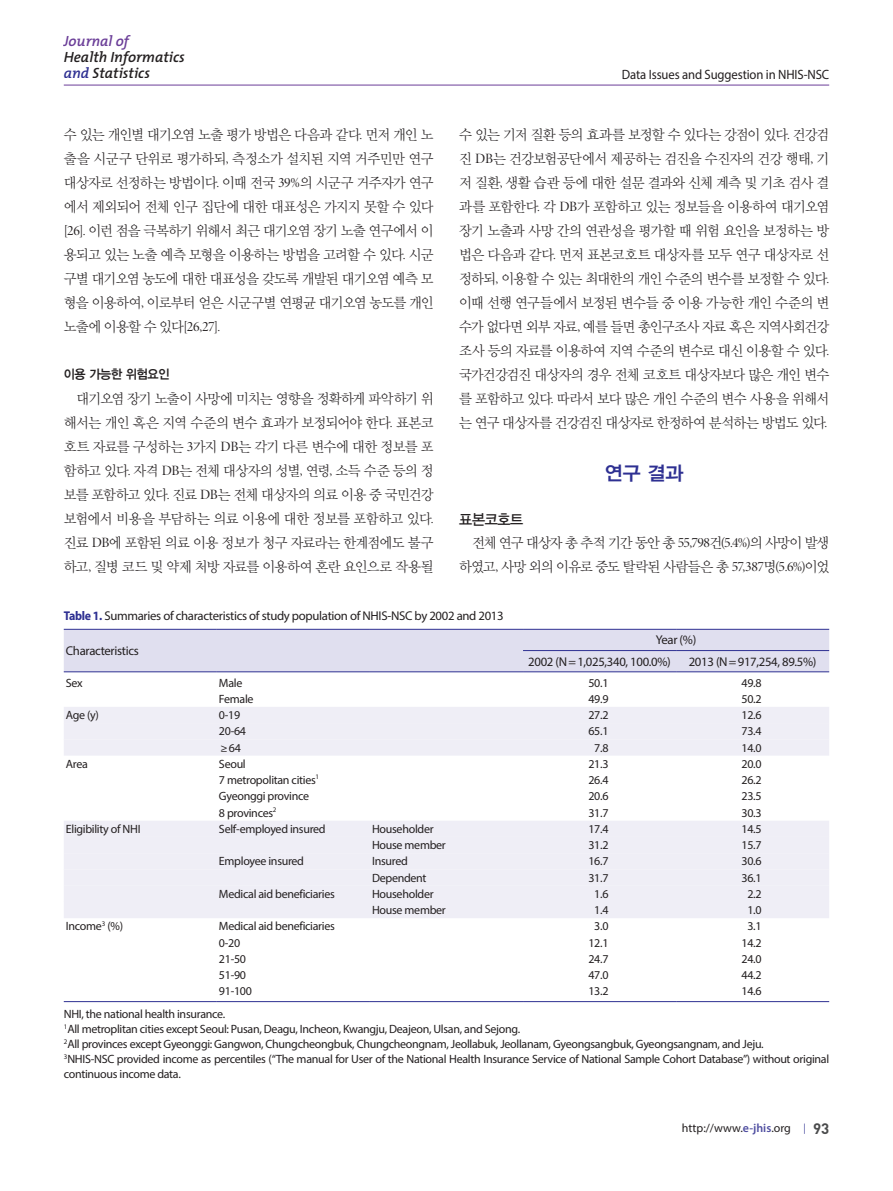
<style>
.page{position:relative;width:893px;height:1191px;background:#fff}
.page>*{position:absolute;margin:0;border:0;box-sizing:border-box;transform-origin:0 0}
.소제목1{font:19.5px "YDVYGO14";color:#2e3092}
.소제목2{font:15px "YDVYGO13";letter-spacing:-.025em;color:#231f20;scale:.95 1}
.t1{font:italic 600 14.85px/15.6px "The Mix";color:#231f20}
.t2{font:italic 600 14.85px "The Mix";color:#6b3e98}
.본문{font:14.25px/24px "YDVY Mj O12";letter-spacing:-.06em;color:#231f20;text-align:justify;scale:.96 1}
.t3{font:13.5px "Myriad Pro";letter-spacing:-.01em;color:#231f20;scale:.94 1}
.표그림제목{font:12.75px "Myriad Pro";letter-spacing:-.025em;color:#231f20}
.표본문{font:12.75px "Myriad Pro";letter-spacing:-.025em;color:#231f20}
.소제목3{font:12.75px "YDVYGO14";letter-spacing:-.025em;color:#231f20;scale:.95 1}
.표본문-2{font:12px/15px "Myriad Pro";letter-spacing:-.025em;color:#231f20}
.표본문-3{font:12px "Myriad Pro";color:#231f20}
.s1{color:#2e3092}
.s2{font-family:"Minion Pro Disp"}
.s3{font-weight:700;font-stretch:semi-condensed;color:#2e3092}
.s4{font-weight:600;color:#504fa1}
.s5{font-family:"DIN Pro";font-weight:300;color:#2e3092}
.s6{font-family:"DIN Pro";font-weight:700;font-size:15px;color:#4b4c4d}
</style>
<div class="page">
<hr style="left:64px;top:85px;width:765px;height:1px;background:#6b3e98">
<div style="left:64px;top:630px;width:765px;height:41px;background:#e0dfef"></div>
<div style="left:64px;top:707px;width:765px;height:211px;background:#efeef6"></div>
<svg style="left:64px;top:723px;width:765px;height:179px;fill:#efeef6"></svg>
<hr style="left:64px;top:629px;width:153px;height:1px;background:#2e3092">
<hr style="left:217px;top:629px;width:153px;height:1px;background:#2e3092">
<hr style="left:370px;top:629px;width:153px;height:1px;background:#2e3092">
<hr style="left:523px;top:629px;width:153px;height:1px;background:#2e3092">
<hr style="left:676px;top:629px;width:153px;height:1px;background:#2e3092">
<hr style="left:523px;top:650px;width:153px;height:1px;background:#2e3092">
<hr style="left:676px;top:650px;width:153px;height:1px;background:#2e3092">
<hr style="left:64px;top:671px;width:153px;height:1px;background:#2e3092">
<hr style="left:217px;top:671px;width:153px;height:1px;background:#2e3092">
<hr style="left:370px;top:671px;width:153px;height:1px;background:#2e3092">
<hr style="left:523px;top:671px;width:153px;height:1px;background:#2e3092">
<hr style="left:676px;top:671px;width:153px;height:1px;background:#2e3092">
<hr style="left:64px;top:1001px;width:153px;height:1px;background:#2e3092">
<hr style="left:217px;top:1001px;width:153px;height:1px;background:#2e3092">
<hr style="left:370px;top:1001px;width:153px;height:1px;background:#2e3092">
<hr style="left:523px;top:1001px;width:153px;height:1px;background:#2e3092">
<hr style="left:676px;top:1001px;width:153px;height:1px;background:#2e3092">
<p class="t2" style="left:64px;top:29px;width:67px">Journal of</p>
<p class="t1" style="left:64px;top:49px;width:123px">Health Informatics <span class="s1">and</span> Statistics</p>
<p class="t3" style="left:622px;top:66px;width:222px">Data Issues and Suggestion in NHIS-NSC</p>
<p class="본문" style="left:64px;top:122px;width:387px">수 있는 개인별 대기오염 노출 평가 방법은 다음과 같다<span class="s2">.</span> 먼저 개인 노 출을 시군구 단위로 평가하되<span class="s2">,</span> 측정소가 설치된 지역 거주민만 연구 대상자로 선정하는 방법이다<span class="s2">.</span> 이때 전국 <span class="s2">39%</span>의 시군구 거주자가 연구 에서 제외되어 전체 인구 집단에 대한 대표성은 가지지 못할 수 있다 <span class="s2">[26].</span> 이런 점을 극복하기 위해서 최근 대기오염 장기 노출 연구에서 이 용되고 있는 노출 예측 모형을 이용하는 방법을 고려할 수 있다<span class="s2">.</span> 시군 구별 대기오염 농도에 대한 대표성을 갖도록 개발된 대기오염 예측 모 형을 이용하여<span class="s2">,</span> 이로부터 얻은 시군구별 연평균 대기오염 농도를 개인 노출에 이용할 수 있다<span class="s2">[26,27].</span></p>
<p class="소제목3" style="left:64px;top:365px;width:113px">이용 가능한 위험요인</p>
<p class="본문" style="left:64px;top:386px;width:387px;text-indent:13px">대기오염 장기 노출이 사망에 미치는 영향을 정확하게 파악하기 위 해서는 개인 혹은 지역 수준의 변수 효과가 보정되어야 한다<span class="s2">.</span> 표본코 호트 자료를 구성하는 <span class="s2">3</span>가지 <span class="s2">DB</span>는 각기 다른 변수에 대한 정보를 포 함하고 있다<span class="s2">.</span> 자격 <span class="s2">DB</span>는 전체 대상자의 성별<span class="s2">,</span> 연령<span class="s2">,</span> 소득 수준 등의 정 보를 포함하고 있다<span class="s2">.</span> 진료 <span class="s2">DB</span>는 전체 대상자의 의료 이용 중 국민건강 보험에서 비용을 부담하는 의료 이용에 대한 정보를 포함하고 있다<span class="s2">. </span>진료 <span class="s2">DB</span>에 포함된 의료 이용 정보가 청구 자료라는 한계점에도 불구 하고<span class="s2">,</span> 질병 코드 및 약제 처방 자료를 이용하여 혼란 요인으로 작용될</p>
<p class="본문" style="left:459px;top:122px;width:387px">수 있는 기저 질환 등의 효과를 보정할 수 있다는 강점이 있다<span class="s2">.</span> 건강검 진 <span class="s2">DB</span>는 건강보험공단에서 제공하는 검진을 수진자의 건강 행태<span class="s2">,</span> 기 저 질환<span class="s2">,</span> 생활 습관 등에 대한 설문 결과와 신체 계측 및 기초 검사 결 과를 포함한다<span class="s2">.</span> 각 <span class="s2">DB</span>가 포함하고 있는 정보들을 이용하여 대기오염 장기 노출과 사망 간의 연관성을 평가할 때 위험 요인을 보정하는 방 법은 다음과 같다<span class="s2">.</span> 먼저 표본코호트 대상자를 모두 연구 대상자로 선 정하되<span class="s2">,</span> 이용할 수 있는 최대한의 개인 수준의 변수를 보정할 수 있다<span class="s2">. </span>이때 선행 연구들에서 보정된 변수들 중 이용 가능한 개인 수준의 변 수가 없다면 외부 자료<span class="s2">,</span> 예를 들면 총인구조사 자료 혹은 지역사회건강 조사 등의 자료를 이용하여 지역 수준의 변수로 대신 이용할 수 있다<span class="s2">. </span>국가건강검진 대상자의 경우 전체 코호트 대상자보다 많은 개인 변수 를 포함하고 있다<span class="s2">.</span> 따라서 보다 많은 개인 수준의 변수 사용을 위해서 는 연구 대상자를 건강검진 대상자로 한정하여 분석하는 방법도 있다<span class="s2">.</span></p>
<p class="소제목1" style="left:605px;top:460px;width:80px">연구 결과</p>
<p class="소제목2" style="left:459px;top:509px;width:69px">표본코호트</p>
<p class="본문" style="left:459px;top:530px;width:387px;text-align:right">전체 연구 대상자 총 추적 기간 동안 총 <span class="s2">55,798</span>건<span class="s2">(5.4%)</span>의 사망이 발생 하였고<span class="s2">,</span> 사망 외의 이유로 중도 탈락된 사람들은 총 <span class="s2">57,387</span>명<span class="s2">(5.6%)</span>이었</p>
<p class="표그림제목" style="left:64px;top:608px;width:441px"><span class="s3">Table 1.</span> Summaries of characteristics of study population of NHIS-NSC by 2002 and 2013</p>
<p class="표본문" style="left:66px;top:642px;width:75px">Characteristics</p>
<p class="표본문" style="left:656px;top:632px;width:42px">Year (%)</p>
<p class="표본문" style="left:528px;top:653px;width:144px">2002 (N=1,025,340, 100.0%)</p>
<p class="표본문" style="left:689px;top:653px;width:129px">2013 (N=917,254, 89.5%)</p>
<p class="표본문-2" style="left:66px;top:675px;width:18px">Sex</p>
<p class="표본문-2" style="left:219px;top:675px;width:25px">Male</p>
<p class="표본문-2" style="left:588px;top:675px;width:22px">50.1</p>
<p class="표본문-2" style="left:741px;top:675px;width:22px">49.8</p>
<p class="표본문-2" style="left:219px;top:691px;width:36px">Female</p>
<p class="표본문-2" style="left:588px;top:691px;width:22px">49.9</p>
<p class="표본문-2" style="left:741px;top:691px;width:22px">50.2</p>
<p class="표본문-2" style="left:66px;top:707px;width:35px">Age (y)</p>
<p class="표본문-2" style="left:219px;top:707px;width:23px">0-19</p>
<p class="표본문-2" style="left:588px;top:707px;width:22px">27.2</p>
<p class="표본문-2" style="left:741px;top:707px;width:22px">12.6</p>
<p class="표본문-2" style="left:219px;top:723px;width:29px">20-64</p>
<p class="표본문-2" style="left:588px;top:723px;width:22px">65.1</p>
<p class="표본문-2" style="left:741px;top:723px;width:22px">73.4</p>
<p class="표본문-2" style="left:220px;top:740px;width:22px">≥64</p>
<p class="표본문-2" style="left:594px;top:740px;width:16px">7.8</p>
<p class="표본문-2" style="left:741px;top:740px;width:22px">14.0</p>
<p class="표본문-2" style="left:66px;top:756px;width:24px">Area</p>
<p class="표본문-2" style="left:219px;top:756px;width:28px">Seoul</p>
<p class="표본문-2" style="left:588px;top:756px;width:22px">21.3</p>
<p class="표본문-2" style="left:741px;top:756px;width:22px">20.0</p>
<p class="표본문-2" style="left:219px;top:772px;width:102px">7 metropolitan cities<sup>1</sup></p>
<p class="표본문-2" style="left:588px;top:772px;width:22px">26.4</p>
<p class="표본문-2" style="left:741px;top:772px;width:22px">26.2</p>
<p class="표본문-2" style="left:219px;top:788px;width:92px">Gyeonggi province</p>
<p class="표본문-2" style="left:588px;top:788px;width:22px">20.6</p>
<p class="표본문-2" style="left:741px;top:788px;width:22px">23.5</p>
<p class="표본문-2" style="left:219px;top:805px;width:59px">8 provinces<sup>2</sup></p>
<p class="표본문-2" style="left:588px;top:805px;width:22px">31.7</p>
<p class="표본문-2" style="left:741px;top:805px;width:22px">30.3</p>
<p class="표본문-2" style="left:66px;top:821px;width:76px">Eligibility of NHI</p>
<p class="표본문-2" style="left:219px;top:821px;width:108px">Self-employed insured</p>
<p class="표본문-2" style="left:372px;top:821px;width:63px">Householder</p>
<p class="표본문-2" style="left:588px;top:821px;width:22px">17.4</p>
<p class="표본문-2" style="left:741px;top:821px;width:22px">14.5</p>
<p class="표본문-2" style="left:372px;top:837px;width:75px">House member</p>
<p class="표본문-2" style="left:588px;top:837px;width:22px">31.2</p>
<p class="표본문-2" style="left:741px;top:837px;width:22px">15.7</p>
<p class="표본문-2" style="left:219px;top:853px;width:87px">Employee insured</p>
<p class="표본문-2" style="left:372px;top:853px;width:37px">Insured</p>
<p class="표본문-2" style="left:588px;top:853px;width:22px">16.7</p>
<p class="표본문-2" style="left:741px;top:853px;width:22px">30.6</p>
<p class="표본문-2" style="left:372px;top:870px;width:56px">Dependent</p>
<p class="표본문-2" style="left:588px;top:870px;width:22px">31.7</p>
<p class="표본문-2" style="left:741px;top:870px;width:22px">36.1</p>
<p class="표본문-2" style="left:219px;top:886px;width:117px">Medical aid beneficiaries</p>
<p class="표본문-2" style="left:372px;top:886px;width:63px">Householder</p>
<p class="표본문-2" style="left:594px;top:886px;width:16px">1.6</p>
<p class="표본문-2" style="left:747px;top:886px;width:16px">2.2</p>
<p class="표본문-2" style="left:372px;top:902px;width:75px">House member</p>
<p class="표본문-2" style="left:594px;top:902px;width:16px">1.4</p>
<p class="표본문-2" style="left:747px;top:902px;width:16px">1.0</p>
<p class="표본문-2" style="left:66px;top:918px;width:59px">Income<sup>3</sup> (%)</p>
<p class="표본문-2" style="left:219px;top:918px;width:117px">Medical aid beneficiaries</p>
<p class="표본문-2" style="left:594px;top:918px;width:16px">3.0</p>
<p class="표본문-2" style="left:747px;top:918px;width:16px">3.1</p>
<p class="표본문-2" style="left:219px;top:935px;width:23px">0-20</p>
<p class="표본문-2" style="left:588px;top:935px;width:22px">12.1</p>
<p class="표본문-2" style="left:741px;top:935px;width:22px">14.2</p>
<p class="표본문-2" style="left:219px;top:951px;width:29px">21-50</p>
<p class="표본문-2" style="left:588px;top:951px;width:22px">24.7</p>
<p class="표본문-2" style="left:741px;top:951px;width:22px">24.0</p>
<p class="표본문-2" style="left:219px;top:967px;width:29px">51-90</p>
<p class="표본문-2" style="left:588px;top:967px;width:22px">47.0</p>
<p class="표본문-2" style="left:741px;top:967px;width:22px">44.2</p>
<p class="표본문-2" style="left:219px;top:983px;width:34px">91-100</p>
<p class="표본문-2" style="left:588px;top:983px;width:22px">13.2</p>
<p class="표본문-2" style="left:741px;top:983px;width:22px">14.6</p>
<p class="표본문-2" style="left:64px;top:1006px;width:163px">NHI, the national health insurance.</p>
<p class="표본문-2" style="left:64px;top:1021px;width:458px"><sup>1</sup>All metroplitan cities except Seoul: Pusan, Deagu, Incheon, Kwangju, Deajeon, Ulsan, and Sejong.</p>
<p class="표본문-2" style="left:64px;top:1036px;width:701px"><sup>2</sup>All provinces except Gyeonggi: Gangwon, Chungcheongbuk, Chungcheongnam, Jeollabuk, Jeollanam, Gyeongsangbuk, Gyeongsangnam, and Jeju.</p>
<p class="표본문-2" style="left:64px;top:1051px;width:767px"><sup>3</sup>NHIS-NSC provided income as percentiles (“The manual for User of the National Health Insurance Service of National Sample Cohort Database”) without original continuous income data.</p>
<p class="표본문-3" style="left:682px;top:1121px;width:149px">http://www.<span class="s4">e-jhis</span>.org <span class="s5">|</span> <span class="s6">93</span></p>
</div>
